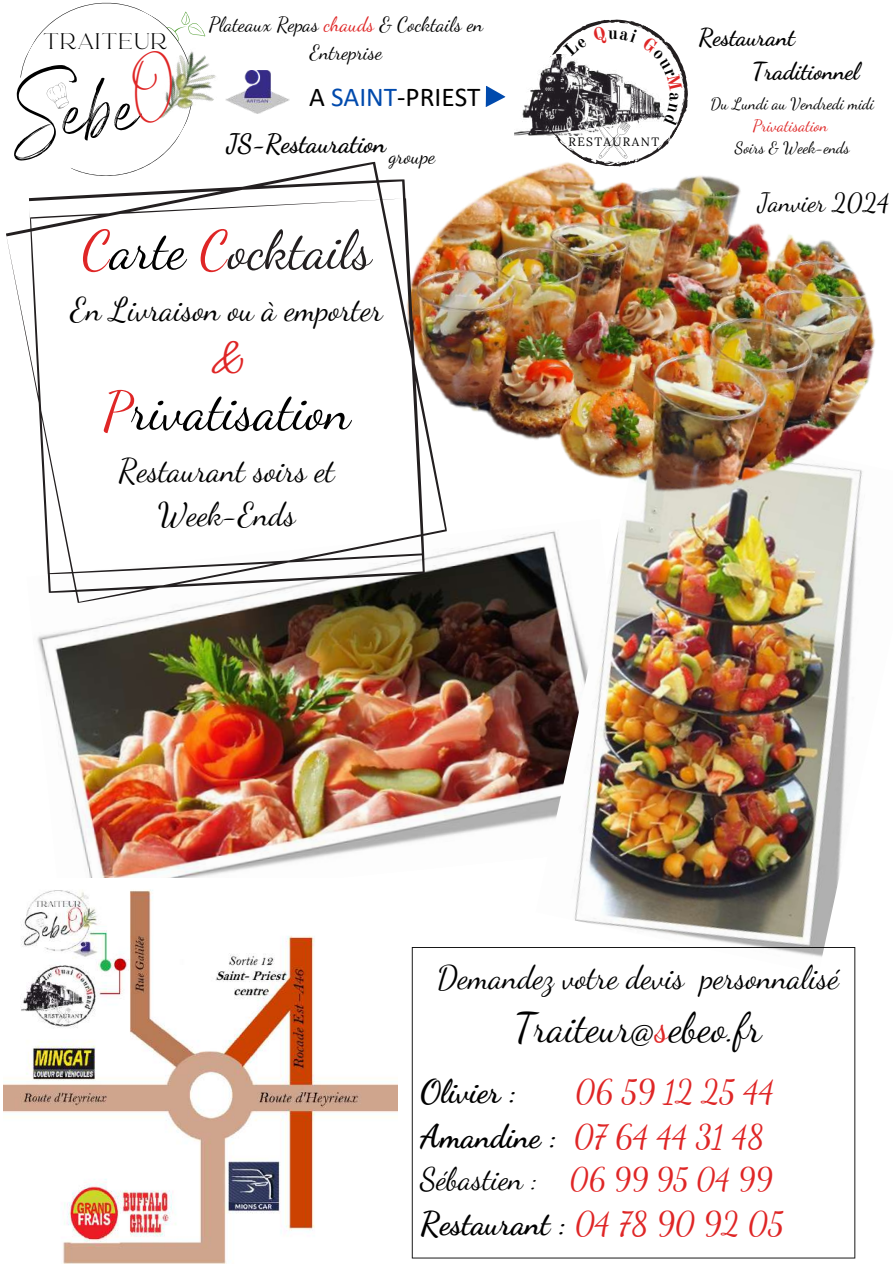
<style>
.page{position:relative;width:893px;height:1264px;background:#fff}
.page>*{position:absolute;margin:0;border:0;box-sizing:border-box;transform-origin:0 0}
.t1{font:96.15px "Angella White";color:#000}
.t2{font:53.55px "Dancing Script";color:#231f20}
.t3{font:53.55px "Dancing Script";color:#000}
.t4{font:40.2px "Dancing Script";color:#000}
.t5{font:32.1px/43.8px "Dancing Script";color:#000;text-align:center}
.t6{font:700 32.1px "Dancing Script";color:#000}
.t7{font:32.1px/44.4px "Dancing Script";color:#df2626;text-align:right}
.t8{font:31.05px "Amsterdam Four";color:#df2626}
.t9{font:30.6px "Dancing Script";color:#000}
.t10{font:27.3px "Calibri";color:#000}
.t11{font:700 25.8px "Dancing Script";color:#000}
.t12{font:25.65px "Dancing Script";color:#000}
.t13{font:700 23.85px/33.3px "Dancing Script";color:#000}
.t14{font:22.35px "RTL Ansam Ansam";color:#000}
.t15{font:20.1px/28px "Dancing Script";color:#000;text-align:center}
.t16{font:700 17.85px "Old Standard";color:#000}
.t17{font:16.2px "Dancing Script";color:#000}
.t18{font:16.2px "Dancing Script";color:#df2626}
.t19{font:12px "Lora";letter-spacing:.115em;color:#000}
.s1{color:#df2626}
.s2{color:#004aad}
.s3{color:#000}
.s4{font-weight:700;color:#000}
.s5{font-weight:400;color:#df2626}
</style>
<div class="page">
<svg style="left:485px;top:86px;width:20px;height:21px"></svg>
<img style="left:207px;top:63px;width:9px;height:38px">
<img style="left:225px;top:71px;width:64px;height:42px">
<img style="left:37px;top:570px;width:498px;height:308px">
<img style="left:535px;top:570px;width:321px;height:403px">
<img style="left:450px;top:177px;width:426px;height:393px">
<svg style="left:6px;top:161px;width:444px;height:445px"></svg>
<img style="left:3px;top:890px;width:394px;height:373px">
<svg style="left:412px;top:947px;width:443px;height:311px"></svg>
<svg style="left:514px;top:19px;width:199px;height:174px"></svg>
<svg style="left:15px;top:2px;width:192px;height:205px"></svg>
<p class="t14" style="left:44px;top:28px;width:126px">TRAITEUR</p>
<h1 class="t1" style="left:7px;top:57px;width:132px;rotate:-4deg">Sebe</h1>
<p class="t15" style="left:209px;top:10px;width:276px">Plateaux Repas <span class="s1">chauds</span> &amp; Cocktails en<br>Entreprise</p>
<p class="t10" style="left:309px;top:85px;width:173px">A <span class="s2">SAINT</span>-PRIEST</p>
<p class="t11" style="left:226px;top:128px;width:210px">JS-Restauration<sub>groupe</sub></p>
<h2 class="t2" style="left:82px;top:218px;width:291px"><span class="s1">C</span><span class="s3">arte</span> <span class="s1">C</span>ocktails</h2>
<p class="t5" style="left:71px;top:288px;width:313px">En Livraison ou à emporter</p>
<p class="t8" style="left:211px;top:342px;width:33px">&amp;</p>
<h2 class="t3" style="left:103px;top:379px;width:249px"><span class="s1">P</span>rivatisation</h2>
<p class="t5" style="left:118px;top:449px;width:218px">Restaurant soirs et<br>Week-Ends</p>
<p class="t16" style="left:608px;top:22px;width:11px">u</p>
<p class="t19" style="left:568px;top:134px;width:92px">RESTAURANT</p>
<p class="t13" style="left:751px;top:21px;width:109px;text-indent:-53px">Restaurant<br>Traditionnel</p>
<p class="t17" style="left:710px;top:94px;width:165px">Du Lundi au Vendredi midi</p>
<p class="t18" style="left:752px;top:116px;width:76px">Privatisation</p>
<p class="t17" style="left:735px;top:138px;width:116px">Soirs &amp; Week-ends</p>
<p class="t12" style="left:757px;top:188px;width:133px">Janvier 2024</p>
<p class="t5" style="left:437px;top:956px;width:403px">Demandez votre devis personnalisé</p>
<p class="t4" style="left:514px;top:1003px;width:249px">Traiteur@<span class="s1">s</span>ebeo.fr</p>
<p class="t6" style="left:420px;top:1072px;width:98px">Olivier :</p>
<p class="t7" style="left:420px;top:1069px;width:355px">06 59 12 25 44<br><span class="s4">Amandine :</span> 07 64 44 31 48</p>
<p class="t9" style="left:420px;top:1161px;width:354px">Sébastien : <span class="s1">06 99 95 04 99</span></p>
<p class="t6" style="left:420px;top:1204px;width:365px">Restaurant : <span class="s5">04 78 90 92 05</span></p>
</div>
